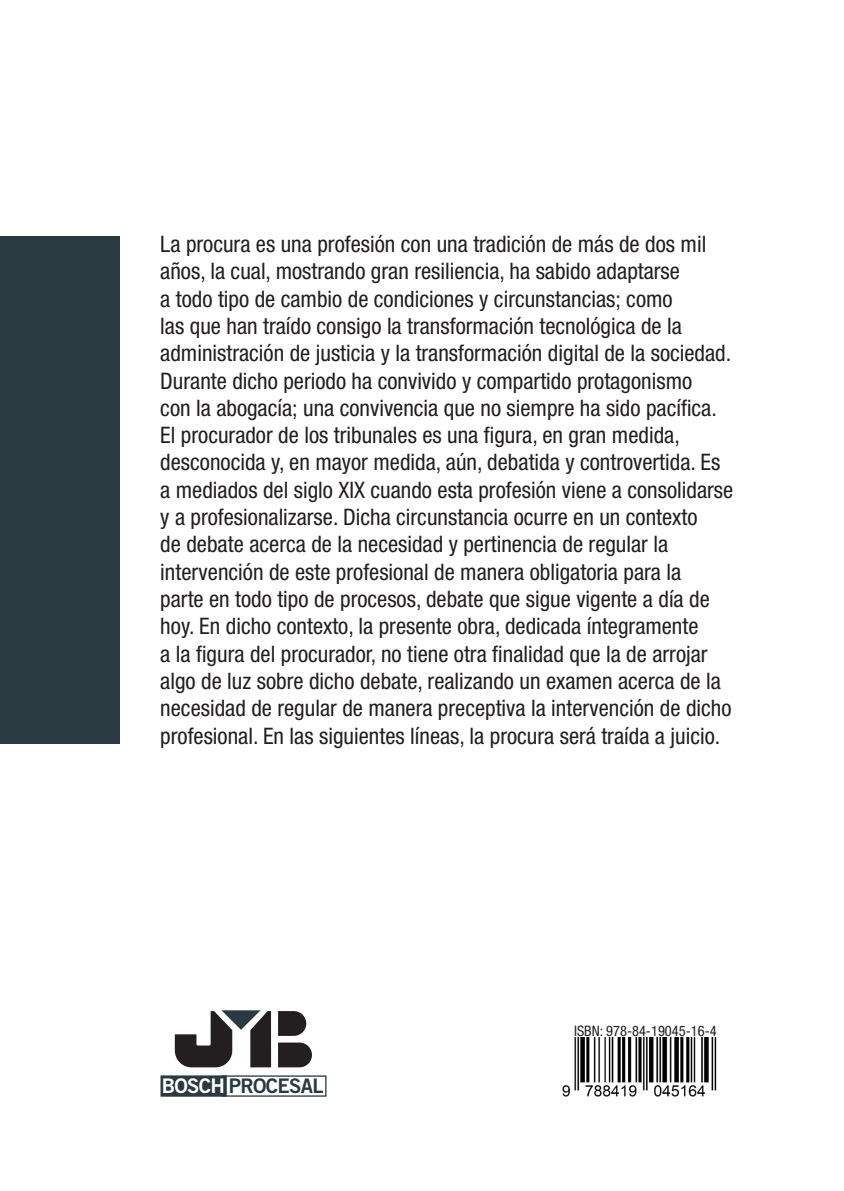
<style>
.page{position:relative;width:844px;height:1191px;background:#fff}
.page>*{position:absolute;margin:0;border:0;box-sizing:border-box;transform-origin:0 0}
.t1{font:condensed 22.75px/27.3px "Helvetica Neue LT Std";color:#231f20}
.t2{font:20.12px "Trade Gothic LT Std Bd 2";letter-spacing:-.035em;color:#293a41}
.t3{font:condensed 14.53px "Helvetica Neue LT Std";color:#231f20}
.s1{color:#fff}
</style>
<div class="page">
<img style="left:562px;top:1038px;width:154px;height:59px">
<svg style="left:174px;top:1010px;width:138px;height:58px"></svg>
<div style="left:221px;top:1075px;width:105px;height:21px;border:1px solid #293a41"></div>
<div style="left:161px;top:1076px;width:65px;height:20px;background:#293a41"></div>
<div style="left:160px;top:1075px;width:67px;height:21px;border:1px solid #293a41"></div>
<div style="left:0;top:236px;width:120px;height:507px;background:#293a41"></div>
<p class="t1" style="left:160px;top:230px;width:574px">La procura es una profesión con una tradición de más de dos mil años, la cual, mostrando gran resiliencia, ha sabido adaptarse<br>a todo tipo de cambio de condiciones y circunstancias; como<br>las que han traído consigo la transformación tecnológica de la administración de justicia y la transformación digital de la sociedad.<br>Durante dicho periodo ha convivido y compartido protagonismo<br>con la abogacía; una convivencia que no siempre ha sido pacífica.<br>El procurador de los tribunales es una figura, en gran medida, desconocida y, en mayor medida, aún, debatida y controvertida. Es a mediados del siglo XIX cuando esta profesión viene a consolidarse y a profesionalizarse. Dicha circunstancia ocurre en un contexto<br>de debate acerca de la necesidad y pertinencia de regular la intervención de este profesional de manera obligatoria para la<br>parte en todo tipo de procesos, debate que sigue vigente a día de hoy. En dicho contexto, la presente obra, dedicada íntegramente<br>a la figura del procurador, no tiene otra finalidad que la de arrojar algo de luz sobre dicho debate, realizando un examen acerca de la necesidad de regular de manera preceptiva la intervención de dicho profesional. En las siguientes líneas, la procura será traída a juicio.</p>
<p class="t2" style="left:162px;top:1073px;width:163px"><span class="s1">BOSCH</span> PROCESAL</p>
<p class="t3" style="left:574px;top:1022px;width:144px">ISBN: 978-84-19045-16-4</p>
</div>
